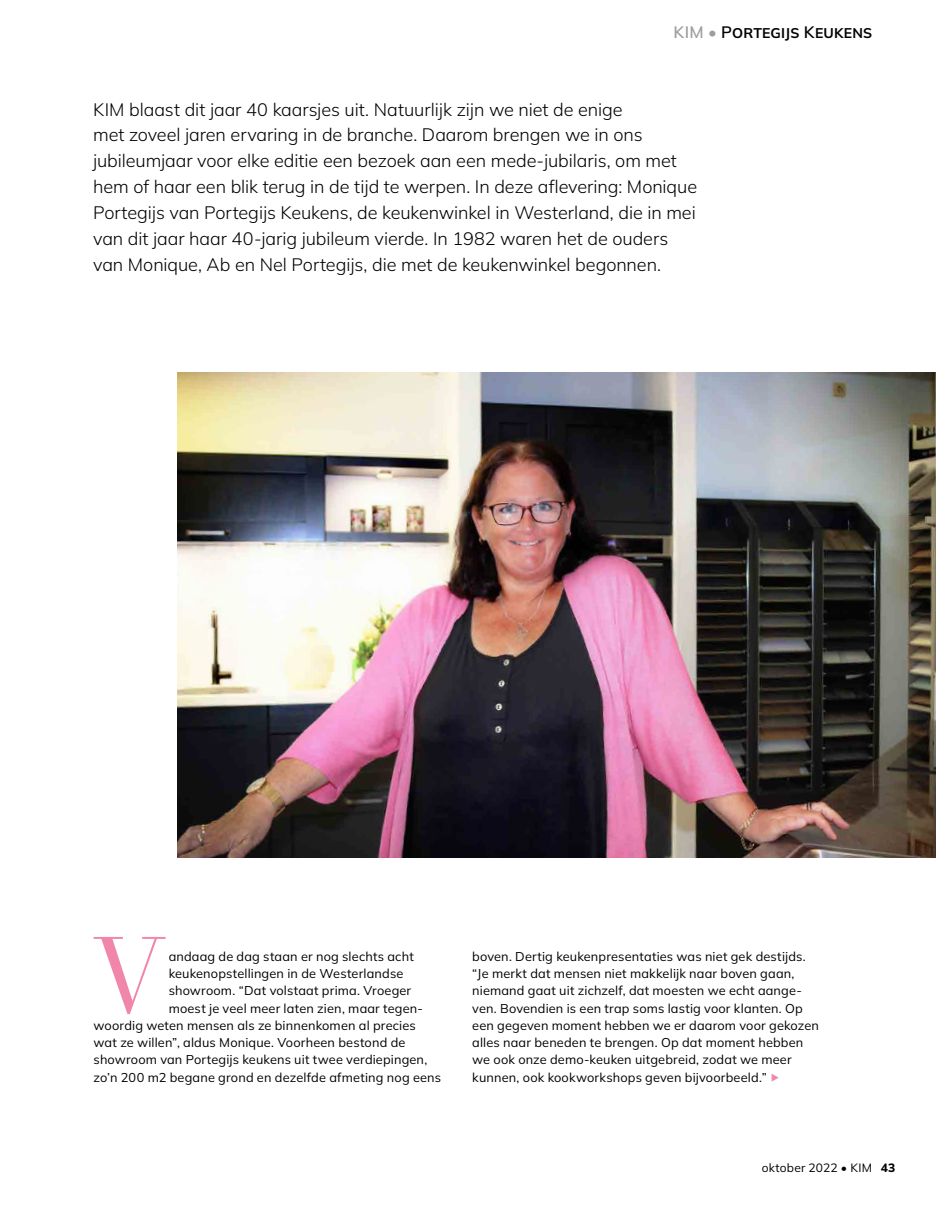
<style>
.page{position:relative;width:936px;height:1212px;background:#fff}
.page>*{position:absolute;margin:0;border:0;box-sizing:border-box;transform-origin:0 0}
.t1{font:100.95px "Bodoni Moda";color:#f087aa}
.t2{font:200 18px/25.8px "Mulish";letter-spacing:-.005em;color:#000}
.t3{font:14.1px "Mulish Extra Light SC850";letter-spacing:.01em;color:#000}
.t4{font:200 12.75px/17.2px "Mulish";letter-spacing:.015em;color:#000}
.t5{font:200 12px "Mulish";letter-spacing:.015em;color:#000}
.s1{font-size:16.5px;color:#9d9d9c}
.s2{font-size:16.5px}
.s3{color:#f087aa}
</style>
<div class="page">
<img style="left:177px;top:372px;width:758px;height:485px">
<p class="t3" style="left:673px;top:24px;width:200px"><span class="s1">KIM •</span> <span class="s2">P</span>ORTEGIJS <span class="s2">K</span>EUKENS</p>
<p class="t2" style="left:93px;top:96px;width:605px">KIM blaast dit jaar 40 kaarsjes uit. Natuurlijk zijn we niet de enige<br>met zoveel jaren ervaring in de branche. Daarom brengen we in ons jubileumjaar voor elke editie een bezoek aan een mede-jubilaris, om met hem of haar een blik terug in de tijd te werpen. In deze aflevering: Monique Portegijs van Portegijs Keukens, de keukenwinkel in Westerland, die in mei van dit jaar haar 40-jarig jubileum vierde. In 1982 waren het de ouders van Monique, Ab en Nel Portegijs, die met de keukenwinkel begonnen.</p>
<h1 class="t1" style="left:90px;top:899px;width:80px">V</h1>
<p class="t4" style="left:169px;top:947px;width:247px">andaag de dag staan er nog slechts acht</p>
<p class="t4" style="left:169px;top:965px;width:236px">keukenopstellingen in de Westerlandse</p>
<p class="t4" style="left:169px;top:982px;width:244px">showroom. “Dat volstaat prima. Vroeger</p>
<p class="t4" style="left:169px;top:999px;width:256px">moest je veel meer laten zien, maar tegen-</p>
<p class="t4" style="left:94px;top:1016px;width:324px">woordig weten mensen als ze binnenkomen al precies</p>
<p class="t4" style="left:94px;top:1034px;width:313px">wat ze willen”, aldus Monique. Voorheen bestond de</p>
<p class="t4" style="left:94px;top:1051px;width:335px">showroom van Portegijs keukens uit twee verdiepingen,</p>
<p class="t4" style="left:94px;top:1068px;width:349px">zo’n 200 m2 begane grond en dezelfde afmeting nog eens</p>
<p class="t4" style="left:472px;top:947px;width:348px">boven. Dertig keukenpresentaties was niet gek destijds. “Je merkt dat mensen niet makkelijk naar boven gaan, niemand gaat uit zichzelf, dat moesten we echt aange&shy;ven. Bovendien is een trap soms lastig voor klanten. Op een gegeven moment hebben we er daarom voor gekozen alles naar beneden te brengen. Op dat moment hebben we ook onze demo-keuken uitgebreid, zodat we meer kunnen, ook kookworkshops geven bijvoorbeeld.” <span class="s3">▶</span></p>
<p class="t5" style="left:761px;top:1160px;width:135px">oktober 2022 • KIM 43</p>
</div>
